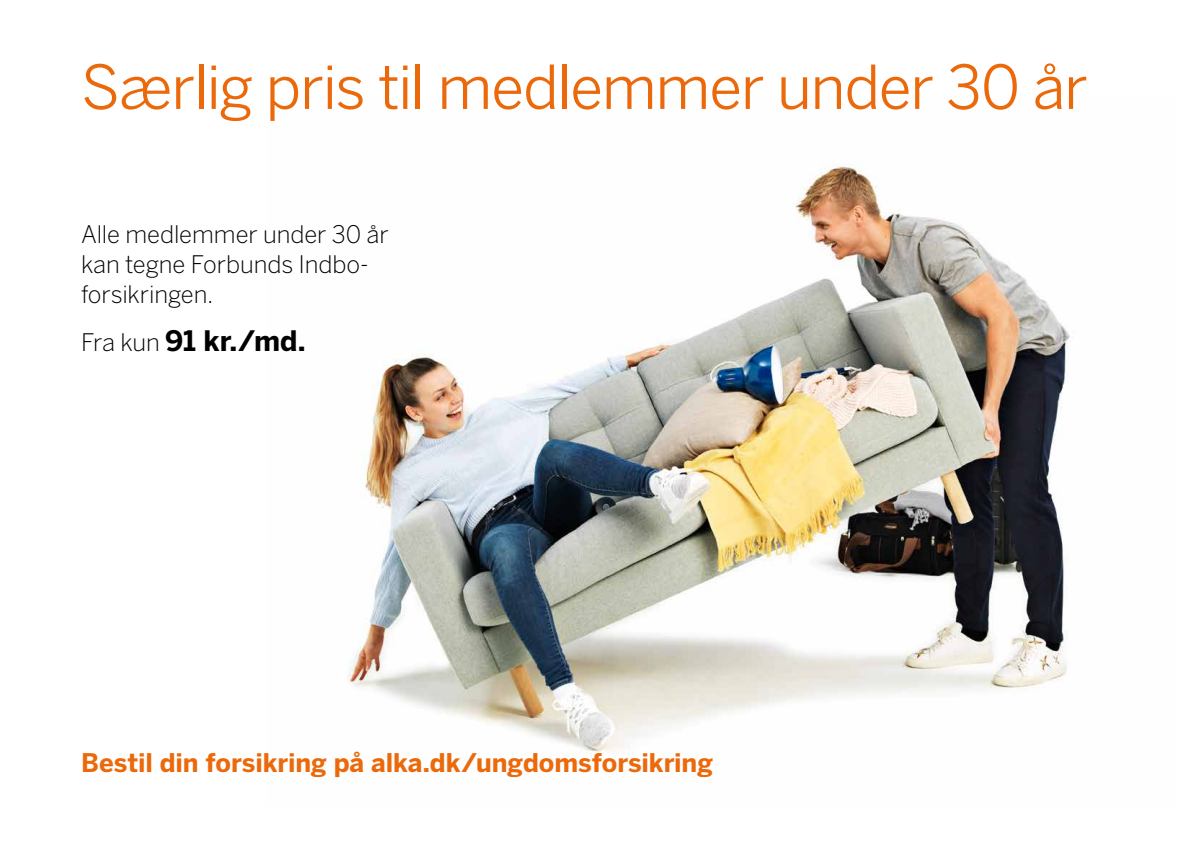
<style>
.page{position:relative;width:1191px;height:842px;background:#fff}
.page>*{position:absolute;margin:0;border:0;box-sizing:border-box;transform-origin:0 0}
.t1{font:60px "Benton Sans";letter-spacing:-.02em;color:#eb690b}
.t2{font:700 28px "Benton Sans";color:#000}
.t3{font:700 25.6px "Benton Sans";letter-spacing:-.005em;color:#eb690b}
.t4{font:300 24px/30px "Benton Sans";letter-spacing:-.005em;color:#000}
.s1{font-weight:300;font-size:24px}
</style>
<div class="page">
<img style="left:348px;top:163px;width:722px;height:589px">
<h1 class="t1" style="left:81px;top:52px;width:1008px">Særlig pris til medlemmer under 30 år</h1>
<p class="t4" style="left:81px;top:219px;width:309px">Alle medlemmer under 30 år kan tegne Forbunds Indbo&shy;forsikringen.</p>
<p class="t2" style="left:81px;top:324px;width:226px"><span class="s1">Fra kun</span> 91 kr./md.</p>
<p class="t3" style="left:81px;top:747px;width:633px">Bestil din forsikring på alka.dk/ungdomsforsikring</p>
</div>
